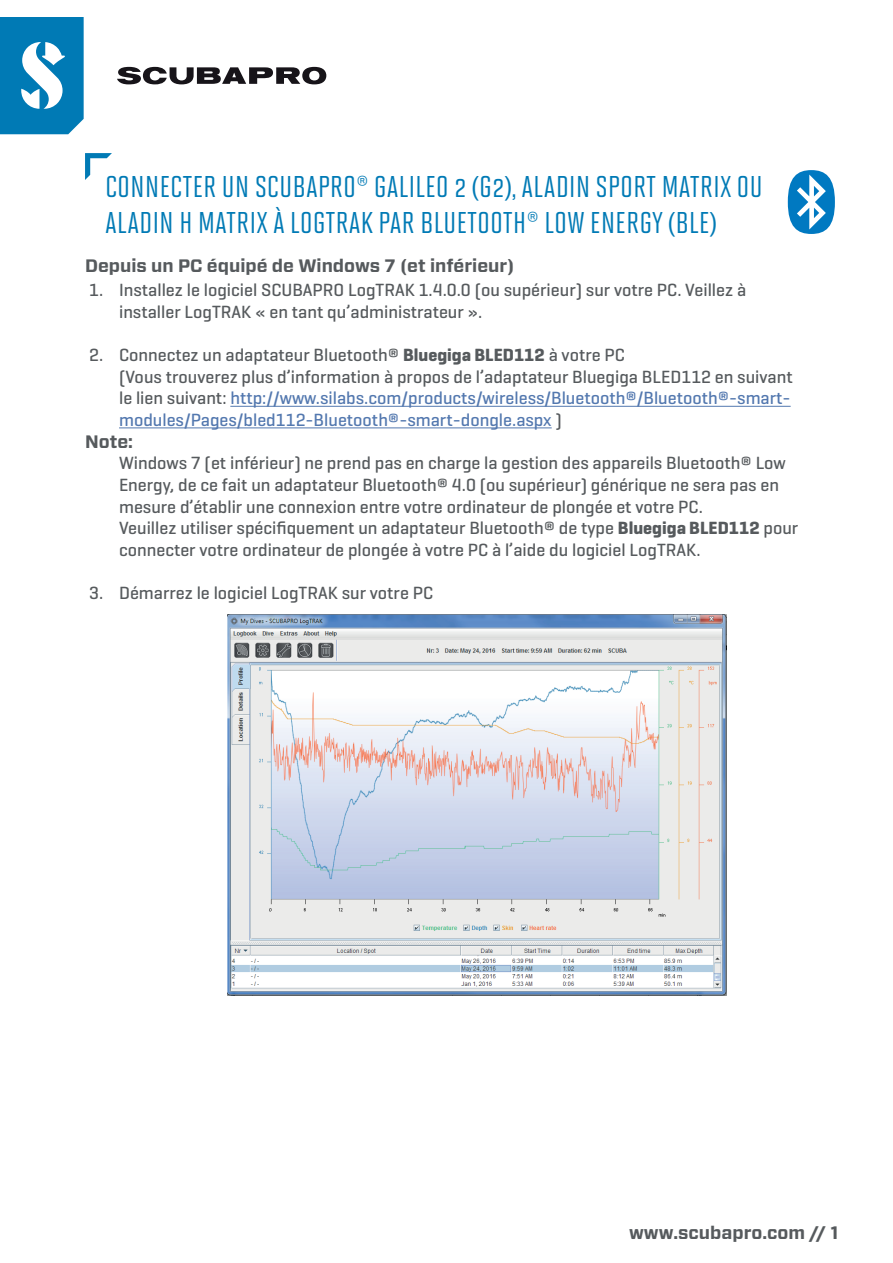
<style>
.page{position:relative;width:893px;height:1263px;background:#fff}
.page>*{position:absolute;margin:0;border:0;box-sizing:border-box;transform-origin:0 0}
.t1{font:500 30px/36px "Solano Gothic MVB";letter-spacing:.02em;color:#007ab5}
.t2{font:500 18px/21.6px "Geogrotesque";color:#565a5d}
.t3{font:700 18px "Forza";color:#565a5d}
.s1{font-weight:700}
.s2{color:#5378af}
</style>
<div class="page">
<svg style="left:0;top:17px;width:84px;height:117px"></svg>
<svg style="left:117px;top:67px;width:209px;height:17px"></svg>
<svg style="left:788px;top:170px;width:47px;height:64px"></svg>
<img style="left:227px;top:614px;width:500px;height:382px">
<svg style="left:85px;top:153px;width:27px;height:27px"></svg>
<hr style="left:230px;top:406px;width:561px;height:1px;background:#5378af">
<hr style="left:119px;top:427px;width:433px;height:1px;background:#5378af">
<h1 class="t1" style="left:105px;top:169px;width:659px">CONNECTER UN SCUBAPRO® GALILEO 2 (G2), ALADIN SPORT MATRIX OU<br>ALADIN H MATRIX À LOGTRAK PAR BLUETOOTH® LOW ENERGY (BLE)</h1>
<p class="t3" style="left:85px;top:254px;width:431px">Depuis un PC équipé de Windows 7 (et inférieur)</p>
<p class="t2" style="left:119px;top:279px;width:629px;text-indent:-30px">1. Installez le logiciel SCUBAPRO LogTRAK 1.4.0.0 (ou supérieur) sur votre PC. Veillez à installer LogTRAK « en tant qu’administrateur ».</p>
<p class="t2" style="left:119px;top:344px;width:675px;text-indent:-30px">2. Connectez un adaptateur Bluetooth® <span class="s1">Bluegiga BLED112</span> à votre PC<br>(Vous trouverez plus d’information à propos de l’adaptateur Bluegiga BLED112 en suivant le lien suivant: <span class="s2">http://www.silabs.com/products/wireless/Bluetooth®/Bluetooth®-smart&shy;modules/Pages/bled112-Bluetooth®-smart-dongle.aspx</span> )</p>
<p class="t3" style="left:85px;top:429px;width:49px">Note:</p>
<p class="t2" style="left:119px;top:452px;width:681px">Windows 7 (et inférieur) ne prend pas en charge la gestion des appareils Bluetooth® Low Energy, de ce fait un adaptateur Bluetooth® 4.0 (ou supérieur) générique ne sera pas en mesure d’établir une connexion entre votre ordinateur de plongée et votre PC.<br>Veuillez utiliser spécifiquement un adaptateur Bluetooth® de type <span class="s1">Bluegiga BLED112</span> pour connecter votre ordinateur de plongée à votre PC à l’aide du logiciel LogTRAK.</p>
<p class="t2" style="left:89px;top:582px;width:345px">3. Démarrez le logiciel LogTRAK sur votre PC</p>
<p class="t3" style="left:629px;top:1220px;width:211px">www.scubapro.com // 1</p>
</div>
